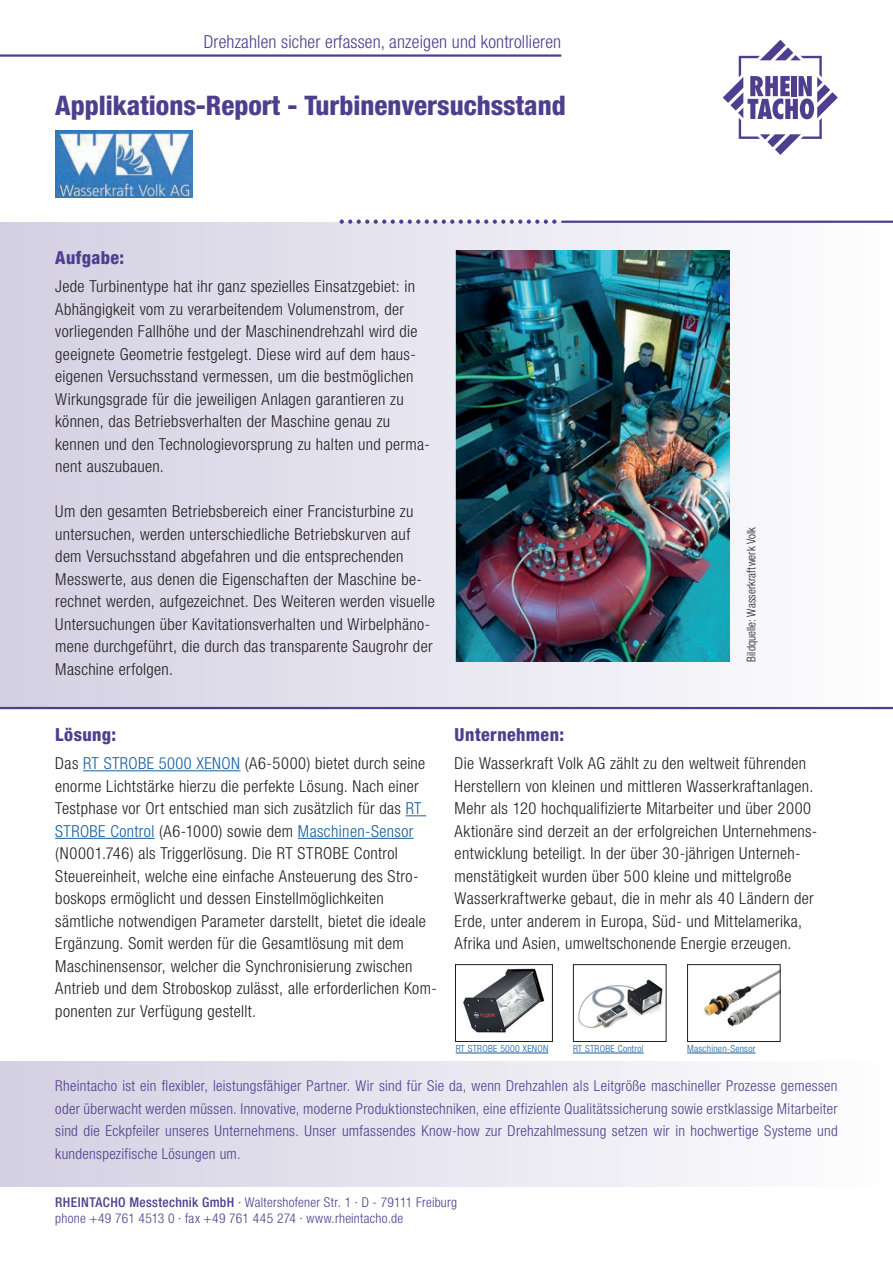
<style>
.page{position:relative;width:893px;height:1263px;background:#fff}
.page>*{position:absolute;margin:0;border:0;box-sizing:border-box;transform-origin:0 0}
.t1{font:800 condensed 27px "Helvetica Neue LT Std";color:#4e3f8e}
.t2{font:300 condensed 18px "Helvetica Neue LT Std";letter-spacing:.01em;color:#4e3f8e}
.t3{font:800 condensed 18px "Helvetica Neue LT Std";letter-spacing:.025em;color:#4e3f8e}
.t4{font:300 condensed 16.5px/22.5px "Helvetica Neue LT Std";letter-spacing:.02em;color:#231f20}
.t5{font:300 condensed 15px/22.5px "Helvetica Neue LT Std";letter-spacing:.02em;color:#4e3f8e;text-align:justify}
.t6{font:300 condensed 13.5px/16.5px "Helvetica Neue LT Std";letter-spacing:.02em;color:#4e3f8e}
.t7{font:300 condensed 12px "Helvetica Neue LT Std";letter-spacing:.005em;color:#231f20;scale:.95 1}
.t8{font:300 condensed 9.75px "Helvetica Neue LT Std";letter-spacing:.025em;color:#175d9e}
.s1{color:#175d9e}
.s2{font-weight:500}
</style>
<div class="page">
<div style="left:0;top:222px;width:893px;height:486px;background:linear-gradient(to right,#d3cfe3,#fbfbfc)"></div>
<hr style="left:561px;top:221px;width:332px;height:2px;background:#4e3f8e">
<svg style="left:340px;top:219px;width:216px;height:5px"></svg>
<hr style="left:0;top:54px;width:561px;height:3px;background:#4e3f8e">
<hr style="left:0;top:707px;width:893px;height:2px;background:#4e3f8e">
<img style="left:56px;top:131px;width:137px;height:67px">
<div style="left:0;top:1061px;width:893px;height:125px;background:linear-gradient(to right,#d3cfe3,#fefefe)"></div>
<hr style="left:83px;top:770px;width:157px;height:1px;background:#175d9e">
<svg style="left:406px;top:815px;width:20px;height:1px"></svg>
<hr style="left:55px;top:838px;width:100px;height:1px;background:#175d9e">
<hr style="left:298px;top:838px;width:115px;height:1px;background:#175d9e">
<svg style="left:723px;top:40px;width:115px;height:115px"></svg>
<img style="left:455px;top:251px;width:274px;height:411px">
<img style="left:463px;top:968px;width:82px;height:65px">
<div style="left:455px;top:964px;width:98px;height:78px;border:1px solid #231f20"></div>
<img style="left:578px;top:979px;width:86px;height:49px">
<div style="left:573px;top:964px;width:93px;height:78px;border:1px solid #231f20"></div>
<img style="left:703px;top:970px;width:75px;height:57px">
<div style="left:687px;top:964px;width:93px;height:78px;border:1px solid #231f20"></div>
<hr style="left:456px;top:1053px;width:92px;height:1px;background:#175d9e">
<hr style="left:573px;top:1053px;width:71px;height:1px;background:#175d9e">
<hr style="left:687px;top:1053px;width:68px;height:1px;background:#175d9e">
<p class="t2" style="left:204px;top:32px;width:359px">Drehzahlen sicher erfassen, anzeigen und kontrollieren</p>
<h1 class="t1" style="left:55px;top:88px;width:512px">Applikations-Report - Turbinenversuchsstand</h1>
<p class="t3" style="left:55px;top:246px;width:71px">Aufgabe:</p>
<p class="t4" style="left:55px;top:275px;width:376px">Jede Turbinentype hat ihr ganz spezielles Einsatzgebiet: in Abhängigkeit vom zu verarbeitendem Volumenstrom, der vorliegenden Fallhöhe und der Maschinendrehzahl wird die geeignete Geometrie festgelegt. Diese wird auf dem haus&shy;eigenen Versuchsstand vermessen, um die bestmöglichen Wirkungsgrade für die jeweiligen Anlagen garantieren zu können, das Betriebsverhalten der Maschine genau zu kennen und den Technologievorsprung zu halten und perma&shy;nent auszubauen.</p>
<p class="t4" style="left:55px;top:500px;width:381px">Um den gesamten Betriebsbereich einer Francisturbine zu untersuchen, werden unterschiedliche Betriebskurven auf dem Versuchsstand abgefahren und die entsprechenden Messwerte, aus denen die Eigenschaften der Maschine be&shy;rechnet werden, aufgezeichnet. Des Weiteren werden visuelle Untersuchungen über Kavitationsverhalten und Wirbelphäno&shy;mene durchgeführt, die durch das transparente Saugrohr der Maschine erfolgen.</p>
<p class="t7" style="left:744px;top:662px;width:143px;rotate:-90deg">Bildquelle: Wasserkraftwerk Volk</p>
<p class="t3" style="left:55px;top:723px;width:62px">Lösung:</p>
<p class="t4" style="left:55px;top:752px;width:383px">Das <span class="s1">RT STROBE 5000 XENON</span> (A6-5000) bietet durch seine enorme Lichtstärke hierzu die perfekte Lösung. Nach einer Testphase vor Ort entschied man sich zusätzlich für das <span class="s1">RT STROBE Control</span> (A6-1000) sowie dem <span class="s1">Maschinen-Sensor </span>(N0001.746) als Triggerlösung. Die RT STROBE Control Steuereinheit, welche eine einfache Ansteuerung des Stro&shy;boskops ermöglicht und dessen Einstellmöglichkeiten sämtliche notwendigen Parameter darstellt, bietet die ideale Ergänzung. Somit werden für die Gesamtlösung mit dem Maschinensensor, welcher die Synchronisierung zwischen Antrieb und dem Stroboskop zulässt, alle erforderlichen Kom&shy;ponenten zur Verfügung gestellt.</p>
<p class="t3" style="left:455px;top:723px;width:111px">Unternehmen:</p>
<p class="t4" style="left:455px;top:752px;width:364px">Die Wasserkraft Volk AG zählt zu den weltweit führenden Herstellern von kleinen und mittleren Wasserkraftanlagen.<br>Mehr als 120 hochqualifizierte Mitarbeiter und über 2000<br>Aktionäre sind derzeit an der erfolgreichen Unternehmens&shy;entwicklung beteiligt. In der über 30-jährigen Unterneh&shy;menstätigkeit wurden über 500 kleine und mittelgroße Wasserkraftwerke gebaut, die in mehr als 40 Ländern der Erde, unter anderem in Europa, Süd- und Mittelamerika, Afrika und Asien, umweltschonende Energie erzeugen.</p>
<p class="t8" style="left:456px;top:1043px;width:94px">RT STROBE 5000 XENON</p>
<p class="t8" style="left:573px;top:1043px;width:72px">RT STROBE Control</p>
<p class="t8" style="left:687px;top:1043px;width:70px">Maschinen-Sensor</p>
<p class="t5" style="left:55px;top:1074px;width:784px">Rheintacho ist ein flexibler, leistungsfähiger Partner. Wir sind für Sie da, wenn Drehzahlen als Leitgröße maschineller Prozesse gemessen oder überwacht werden müssen. Innovative, moderne Produktionstechniken, eine effiziente Qualitätssicherung sowie erstklassige Mitarbeiter sind die Eckpfeiler unseres Unternehmens. Unser umfassendes Know-how zur Drehzahlmessung setzen wir in hochwertige Systeme und kundenspezifische Lösungen um.</p>
<p class="t6" style="left:55px;top:1193px;width:403px"><span class="s2">RHEINTACHO Messtechnik GmbH</span> · Waltershofener Str. 1 · D - 79111 Freiburg phone +49 761 4513 0 · fax +49 761 445 274 · www.rheintacho.de</p>
</div>
